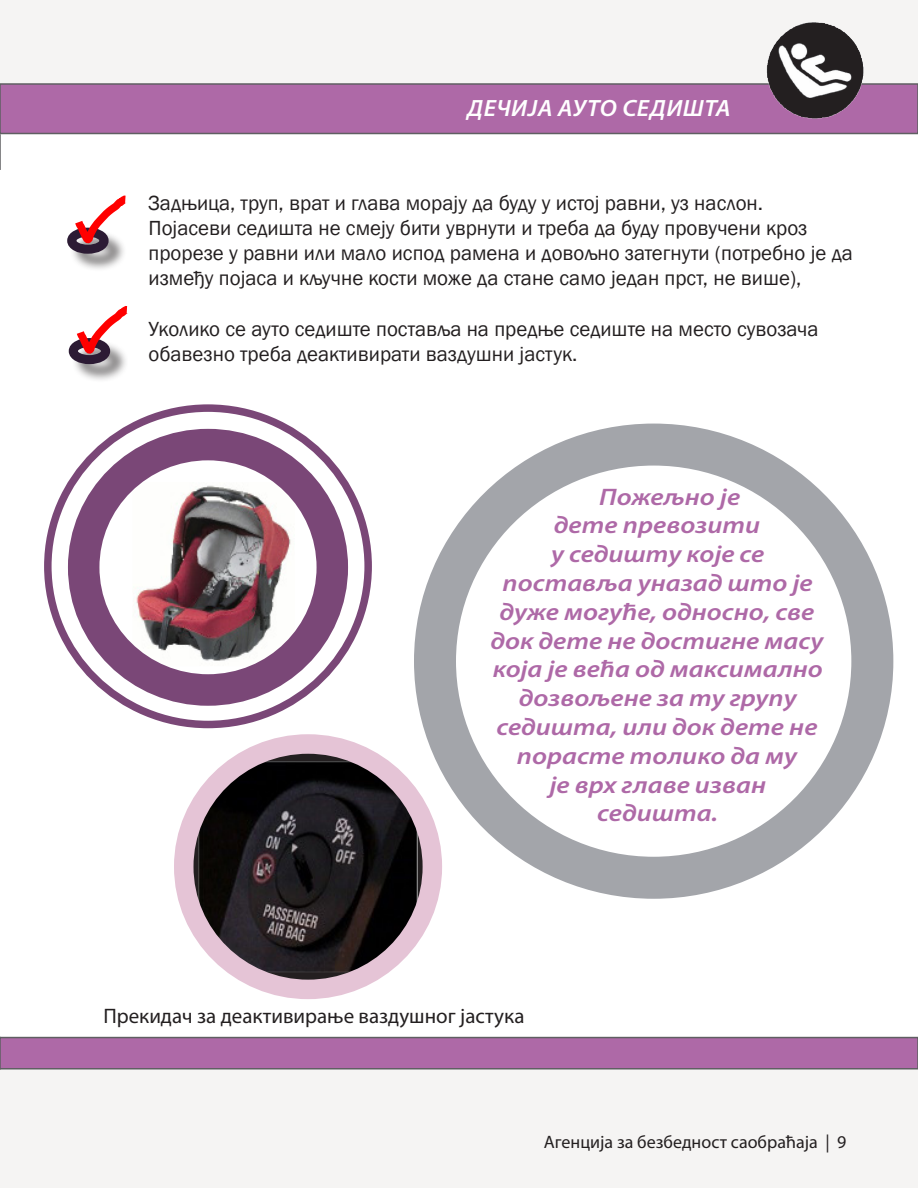
<style>
.page{position:relative;width:918px;height:1188px;background:#fff}
.page>*{position:absolute;margin:0;border:0;box-sizing:border-box;transform-origin:0 0}
.Grupa_1_2_3{font:italic 600 24px "Myriad Pro";color:#ae69a7;scale:1.15 1}
.t1{font:italic 600 23.7px "Myriad Pro";letter-spacing:.02em;color:#fff;scale:1.05 1}
.Pasus{font:21px/25.2px "Franklin Gothic";color:#231f20}
.Pasus-2{font:21px "Myriad Pro";color:#231f20}
.t2{font:18px "Myriad Pro";color:#231f20}
</style>
<div class="page">
<div style="left:0;top:0;width:918px;height:119px;background:#f5f4f3"></div>
<div style="left:0;top:83px;width:918px;height:51px;background:#ae69a7;border:2px solid #5f5f62"></div>
<hr style="left:0;top:0;width:1px;height:134px;background:#f5f4f3">
<svg style="left:0;top:134px;width:1px;height:36px"></svg>
<div style="left:0;top:1069px;width:918px;height:119px;background:#f5f4f3"></div>
<img style="left:766px;top:22px;width:98px;height:97px">
<div style="left:0;top:1037px;width:918px;height:33px;background:#ae69a7;border:2px solid #5f5f62"></div>
<svg style="left:184px;top:744px;width:248px;height:245px;background:#816f78"></svg>
<img style="left:198px;top:761px;width:220px;height:211px">
<div style="left:174px;top:734px;width:268px;height:265px;border:20px solid #e5c4d6;border-radius:50%"></div>
<div style="left:70px;top:230px;width:57px;height:42px;background:#231f20;opacity:.55"></div>
<div style="left:67px;top:228px;width:42px;height:26px;border:9px solid #2c1b34;border-radius:50%"></div>
<svg style="left:69px;top:195px;width:58px;height:51px"></svg>
<div style="left:72px;top:341px;width:56px;height:41px;background:#231f20;opacity:.55"></div>
<div style="left:69px;top:338px;width:41px;height:26px;border:9px solid #2c1b34;border-radius:50%"></div>
<svg style="left:70px;top:306px;width:58px;height:50px"></svg>
<div style="left:404px;top:414px;width:499px;height:494px;background:#fff"></div>
<div style="left:414px;top:424px;width:479px;height:475px;border:42px solid #a3a5aa;border-radius:50%"></div>
<div style="left:34px;top:395px;width:347px;height:343px;background:#fff;opacity:.75"></div>
<div style="left:44px;top:404px;width:328px;height:324px;border:8px solid #7a4777;border-radius:50%"></div>
<p class="t1" style="left:468px;top:93px;width:252px">ДЕЧИЈА АУТО СЕДИШТА</p>
<p class="Pasus" style="left:148px;top:191px;width:616px">Задњица, труп, врат и глава морају да буду у истој равни, уз наслон.</p>
<p class="Pasus" style="left:148px;top:216px;width:706px">Појасеви седишта не смеју бити уврнути и треба да буду провучени кроз прорезе у равни или мало испод рамена и довољно затегнути (потребно је да између појаса и кључне кости може да стане само један прст, не више),</p>
<p class="Pasus" style="left:148px;top:317px;width:672px">Уколико се ауто седиште поставља на предње седиште на место сувозача обавезно треба деактивирати ваздушни јастук.</p>
<p class="Grupa_1_2_3" style="left:599px;top:481px;width:124px">Пожељно је</p>
<p class="Grupa_1_2_3" style="left:554px;top:510px;width:181px">дете превозити</p>
<p class="Grupa_1_2_3" style="left:551px;top:539px;width:187px">у седишту које се</p>
<p class="Grupa_1_2_3" style="left:503px;top:568px;width:271px">поставља уназад што је</p>
<p class="Grupa_1_2_3" style="left:500px;top:596px;width:275px">дуже могуће, односно, све</p>
<p class="Grupa_1_2_3" style="left:490px;top:625px;width:291px">док дете не достигне масу</p>
<p class="Grupa_1_2_3" style="left:493px;top:654px;width:288px">која је већа од максимално</p>
<p class="Grupa_1_2_3" style="left:519px;top:683px;width:243px">дозвољене за ту групу</p>
<p class="Grupa_1_2_3" style="left:496px;top:712px;width:281px">седишта, или док дете не</p>
<p class="Grupa_1_2_3" style="left:517px;top:740px;width:245px">порасте толико да му</p>
<p class="Grupa_1_2_3" style="left:549px;top:769px;width:190px">је врх главе изван</p>
<p class="Grupa_1_2_3" style="left:597px;top:798px;width:107px">седишта.</p>
<p class="Pasus-2" style="left:103px;top:1003px;width:423px">Прекидач за деактивирање ваздушног јастука</p>
<p class="t2" style="left:544px;top:1130px;width:304px">Агенција за безбедност саобраћаја | 9</p>
</div>
